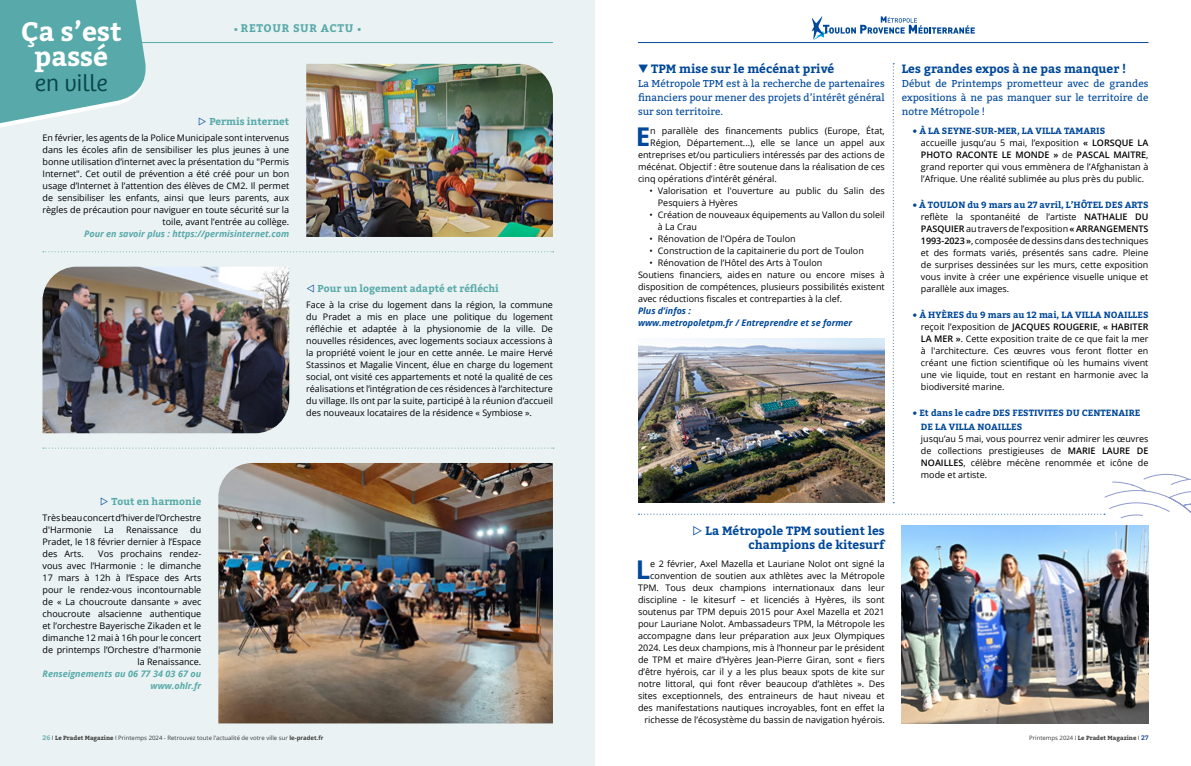
<style>
.page{position:relative;width:1191px;height:766px;background:#fff}
.page>*{position:absolute;margin:0;border:0;box-sizing:border-box;transform-origin:0 0}
.t1{font:700 26.6px/25px "Bitter";color:#fff;text-align:center}
.t2{font:700 25.8px "Open Sans";color:#00489a}
.t3{font:300 24.3px "Bree";color:#09464a}
.t4{font:700 12px/14px "Bitter";color:#00489a;text-align:right}
.t5{font:700 11px "Bitter";letter-spacing:.06em;color:#58a9a9}
.t6{font:10px/14px "Bitter";color:#00489a;text-align:justify}
.t7{font:700 10px "Bitter";color:#58a9a9}
.t8{font:9px/12px "Open Sans";color:#000;text-align:justify}
.t9{font:700 9px/14px "Bitter";color:#00489a}
.t10{font:italic 700 9px/12px "Open Sans";color:#58a9a9;text-align:right}
.t11{font:italic 700 9px/12px "Open Sans";color:#00489a}
.t12{font:6px "Open Sans";color:#3c3c3b}
.t13{font:700 6px "Bitter";color:#3c3c3b}
.s1{font-size:8px}
.s2{color:#00489a}
.s3{font-weight:600}
.s4{font-family:"Bitter";font-weight:700;font-size:6.5px;color:#6fb1b1}
.s5{font-family:"Bitter";font-weight:700}
.s6{font-weight:700}
.s7{font-family:"Open Sans";font-weight:400}
.s8{font-size:6.5px;color:#2b56a3}
</style>
<div class="page">
<div style="left:0;top:0;width:595px;height:765px;background:#eaf2f3"></div>
<svg style="left:0;top:0;width:146px;height:127px;background:#70b5b5"></svg>
<hr style="left:122px;top:42px;width:431px;height:1px;background:#58a9a9">
<img style="left:306px;top:64px;width:247px;height:173px">
<img style="left:43px;top:266px;width:246px;height:167px">
<svg style="left:43px;top:251px;width:511px;height:1px"></svg>
<svg style="left:43px;top:447px;width:511px;height:1px"></svg>
<hr style="left:638px;top:42px;width:510px;height:1px;background:#00489a">
<svg style="left:811px;top:16px;width:163px;height:24px"></svg>
<img style="left:901px;top:525px;width:247px;height:198px">
<svg style="left:638px;top:63px;width:553px;height:456px"></svg>
<img style="left:218px;top:463px;width:335px;height:260px">
<h1 class="t1" style="left:21px;top:20px;width:102px">Ça s’est passé</h1>
<h3 class="t3" style="left:35px;top:65px;width:74px">en ville</h3>
<p class="t5" style="left:234px;top:21px;width:129px"><span class="s1">•</span> RETOUR SUR ACTU <span class="s1">•</span></p>
<p class="t7" style="left:198px;top:115px;width:93px"><span class="s2">▷</span> Permis internet</p>
<p class="t8" style="left:43px;top:131px;width:248px;text-align:right">En février, les agents de la Police Municipale sont intervenus dans les écoles afin de sensibiliser les plus jeunes à une bonne utilisation d’internet avec la présentation du "Permis Internet". Cet outil de prévention a été créé pour un bon usage d’Internet à l’attention des élèves de CM2. Il permet de sensibiliser les enfants, ainsi que leurs parents, aux règles de précaution pour naviguer en toute sécurité sur la toile, avant l’entrée au collège.</p>
<p class="t10" style="left:84px;top:227px;width:206px">Pour en savoir plus : https://permisinternet.com</p>
<p class="t7" style="left:306px;top:282px;width:194px"><span class="s2">◁</span> Pour un logement adapté et réfléchi</p>
<p class="t8" style="left:306px;top:298px;width:248px">Face à la crise du logement dans la région, la commune du Pradet a mis en place une politique du logement réfléchie et adaptée à la physionomie de la ville. De nouvelles résidences, avec logements sociaux accessions à la propriété voient le jour en cette année. Le maire Hervé Stassinos et Magalie Vincent, élue en charge du logement social, ont visité ces appartements et noté la qualité de ces réalisations et l’intégration de ces résidences à l’architecture du village. Ils ont par la suite, participé à la réunion d’accueil des nouveaux locataires de la résidence « Symbiose ».</p>
<p class="t7" style="left:100px;top:495px;width:103px"><span class="s2">▷</span> Tout en harmonie</p>
<p class="t8" style="left:43px;top:511px;width:160px">Très beau concert d’hiver de l’Orchestre d'Harmonie</p>
<p class="t8" style="left:43px;top:523px;width:160px;text-indent:148px">du Pradet, le 18 février dernier à l’Espace des Arts.</p>
<p class="t8" style="left:104px;top:523px;width:11px">La</p>
<p class="t8" style="left:126px;top:523px;width:53px">Renaissance</p>
<p class="t8" style="left:43px;top:547px;width:160px;text-align:right">Vos prochains rendez-<br>vous avec l’Harmonie : le dimanche<br>17 mars à 12h à l’Espace des Arts pour le rendez-vous incontournable de « La choucroute dansante » avec choucroute alsacienne authentique et l’orchestre Bayerische Zikaden et le dimanche 12 mai à 16h pour le concert de printemps l’Orchestre d'harmonie la Renaissance.</p>
<p class="t10" style="left:43px;top:667px;width:160px">Renseignements au 06 77 34 03 67 ou www.ohlr.fr</p>
<h3 class="t4" style="left:638px;top:62px;width:198px">▼ TPM mise sur le mécénat privé</h3>
<p class="t6" style="left:638px;top:77px;width:248px">La Métropole TPM est à la recherche de partenaires financiers pour mener des projets d’intérêt général sur son territoire.</p>
<h2 class="t2" style="left:635px;top:118px;width:16px">E</h2>
<p class="t8" style="left:650px;top:124px;width:236px">n parallèle des financements publics (Europe, État,</p>
<p class="t8" style="left:650px;top:136px;width:236px">Région, Département...), elle se lance un appel aux</p>
<p class="t8" style="left:638px;top:148px;width:248px">entreprises et/ou particuliers intéressés par des actions de</p>
<p class="t8" style="left:638px;top:160px;width:248px">mécénat. Objectif : être soutenue dans la réalisation de ces</p>
<p class="t8" style="left:638px;top:172px;width:140px">cinq opérations d’intérêt général.</p>
<p class="t8" style="left:658px;top:184px;width:228px;text-indent:-9px">• Valorisation et l'ouverture au public du Salin des<br>Pesquiers à Hyères</p>
<p class="t8" style="left:658px;top:208px;width:228px;text-indent:-9px">• Création de nouveaux équipements au Vallon du soleil à La Crau</p>
<p class="t8" style="left:649px;top:232px;width:148px">• Rénovation de l'Opéra de Toulon</p>
<p class="t8" style="left:649px;top:244px;width:216px">• Construction de la capitainerie du port de Toulon</p>
<p class="t8" style="left:638px;top:256px;width:248px;text-align:left;text-indent:11px">• Rénovation de l’Hôtel des Arts à Toulon<br>Soutiens financiers, aides en nature ou encore mises à disposition de compétences, plusieurs possibilités existent avec réductions fiscales et contreparties à la clef.</p>
<p class="t11" style="left:638px;top:304px;width:216px">Plus d’infos :<br>www.metropoletpm.fr / Entreprendre et se former</p>
<h3 class="t4" style="left:901px;top:62px;width:226px">Les grandes expos à ne pas manquer !</h3>
<p class="t6" style="left:901px;top:77px;width:248px">Début de Printemps prometteur avec de grandes expositions à ne pas manquer sur le territoire de notre Métropole !</p>
<p class="t9" style="left:912px;top:124px;width:194px">• À LA SEYNE-SUR-MER, LA VILLA TAMARIS</p>
<p class="t8" style="left:921px;top:137px;width:229px">accueille jusqu’au 5 mai, l’exposition <span class="s3">« LORSQUE LA PHOTO RACONTE LE MONDE »</span> de <span class="s3">PASCAL MAITRE</span>, grand reporter qui vous emmènera de l’Afghanistan à l’Afrique. Une réalité sublimée au plus près du public.</p>
<p class="t9" style="left:912px;top:198px;width:237px">• À TOULON du 9 mars au 27 avril, L’HÔTEL DES ARTS</p>
<p class="t8" style="left:921px;top:211px;width:229px">reflète la spontanéité de l’artiste <span class="s3">NATHALIE DU PASQUIER</span> au travers de l’exposition <span class="s3">« ARRANGEMENTS 1993-2023 »</span>, composée de dessins dans des techniques et des formats variés, présentés sans cadre. Pleine de surprises dessinées sur les murs, cette exposition vous invite à créer une expérience visuelle unique et parallèle aux images.</p>
<p class="t9" style="left:912px;top:308px;width:237px">• À HYÈRES du 9 mars au 12 mai, LA VILLA NOAILLES</p>
<p class="t8" style="left:921px;top:321px;width:229px">reçoit l’exposition de <span class="s3">JACQUES ROUGERIE</span>, <span class="s3">« HABITER LA MER »</span>. Cette exposition traite de ce que fait la mer à l'architecture. Ces œuvres vous feront flotter en créant une fiction scientifique où les humains vivent une vie liquide, tout en restant en harmonie avec la biodiversité marine.</p>
<p class="t9" style="left:921px;top:406px;width:221px;text-indent:-8px">• Et dans le cadre DES FESTIVITES DU CENTENAIRE<br>DE LA VILLA NOAILLES</p>
<p class="t8" style="left:921px;top:433px;width:229px">jusqu’au 5 mai, vous pourrez venir admirer les œuvres de collections prestigieuses de <span class="s3">MARIE LAURE DE NOAILLES</span>, célèbre mécène renommée et icône de mode et artiste.</p>
<h3 class="t4" style="left:692px;top:524px;width:194px">▷ La Métropole TPM soutient les champions de kitesurf</h3>
<p class="t8" style="left:638px;top:557px;width:248px;text-align:right">e 2 février, Axel Mazella et Lauriane Nolot ont signé la convention de soutien aux athlètes avec la Métropole TPM. Tous deux champions internationaux dans leur discipline - le kitesurf – et licenciés à Hyères, ils sont soutenus par TPM depuis 2015 pour Axel Mazella et 2021 pour Lauriane Nolot. Ambassadeurs TPM, la Métropole les accompagne dans leur préparation aux Jeux Olympiques 2024. Les deux champions, mis à l’honneur par le président de TPM et maire d’Hyères Jean-Pierre Giran, sont « fiers d’être hyérois, car il y a les plus beaux spots de kite sur notre littoral, qui font rêver beaucoup d’athlètes ». Des sites exceptionnels, des entraineurs de haut niveau et des manifestations nautiques incroyables, font en effet la richesse de l’écosystème du bassin de navigation hyérois.</p>
<h2 class="t2" style="left:635px;top:551px;width:16px">L</h2>
<p class="t12" style="left:43px;top:733px;width:282px"><span class="s4">26</span> I <span class="s5">Le Pradet Magazine</span> I Printemps 2024 - Retrouvez toute l’actualité de votre ville sur <span class="s6">le-pradet.fr</span></p>
<p class="t13" style="left:1029px;top:733px;width:121px"><span class="s7">Printemps 2024 I</span> Le Pradet Magazine <span class="s7">I</span> <span class="s8">27</span></p>
</div>
